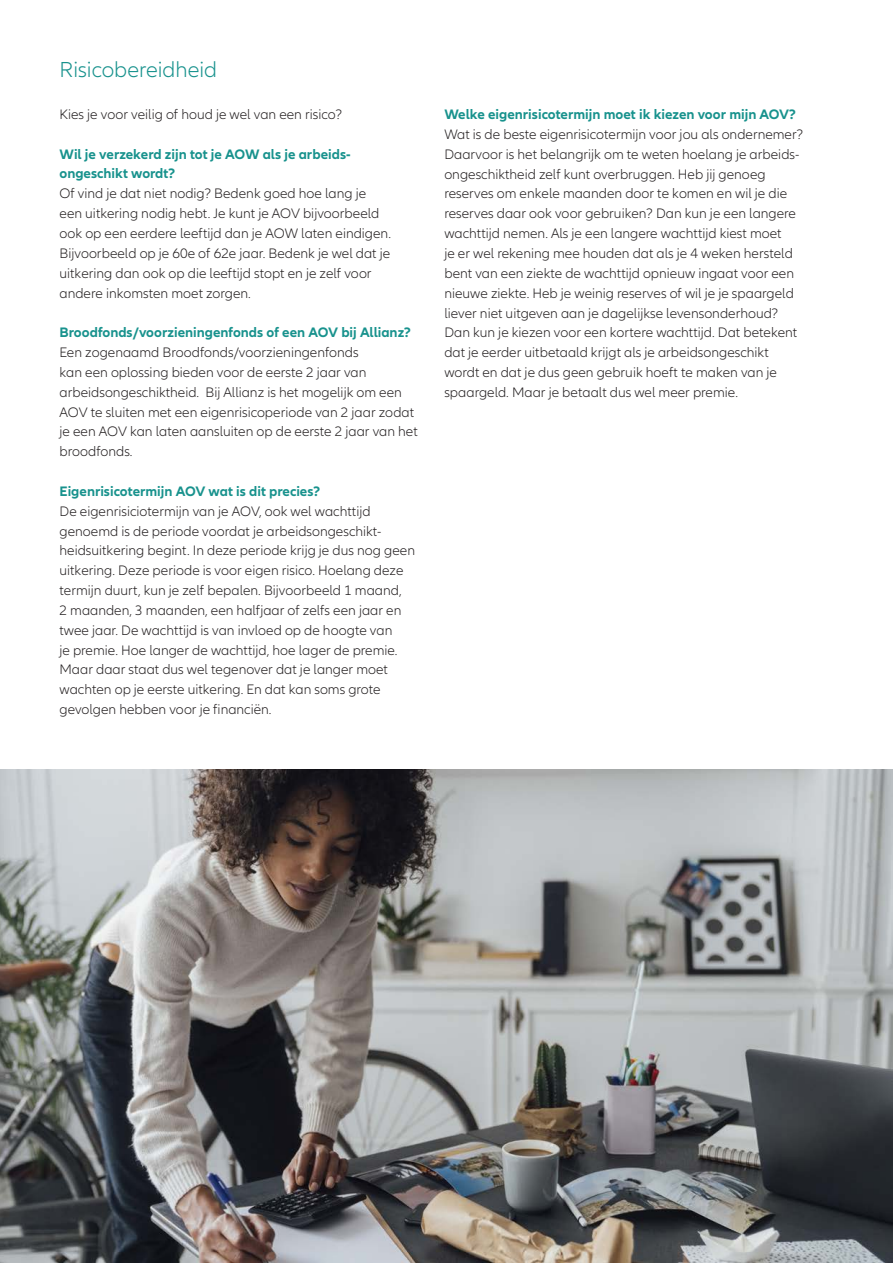
<style>
.page{position:relative;width:893px;height:1263px;background:#fff}
.page>*{position:absolute;margin:0;border:0;box-sizing:border-box;transform-origin:0 0}
.Subhead_13_16_ASR_A4{font:300 22.5px "Allianz Neo";color:#18928d}
.Copy_9_5_13_25_ASL_A{font:300 14.25px/19.8px "Allianz Neo";color:#231f20}
.Copy_9_5_13_25_ASL_A-2{font:700 14.25px/19.8px "Allianz Neo";color:#18928d}
</style>
<div class="page">
<img style="left:0;top:770px;width:893px;height:493px">
<p class="Subhead_13_16_ASR_A4" style="left:60px;top:57px;width:159px">Risicobereidheid</p>
<p class="Copy_9_5_13_25_ASL_A" style="left:60px;top:105px;width:284px">Kies je voor veilig of houd je wel van een risico?</p>
<p class="Copy_9_5_13_25_ASL_A-2" style="left:60px;top:144px;width:293px">Wil je verzekerd zijn tot je AOW als je arbeids&shy;ongeschikt wordt?</p>
<p class="Copy_9_5_13_25_ASL_A" style="left:60px;top:184px;width:333px">Of vind je dat niet nodig? Bedenk goed hoe lang je een uitkering nodig hebt. Je kunt je AOV bijvoorbeeld ook op een eerdere leeftijd dan je AOW laten eindigen.<br>Bijvoorbeeld op je 60e of 62e jaar. Bedenk je wel dat je uitkering dan ook op die leeftijd stopt en je zelf voor andere inkomsten moet zorgen.</p>
<p class="Copy_9_5_13_25_ASL_A-2" style="left:60px;top:323px;width:353px">Broodfonds/voorzieningenfonds of een AOV bij Allianz?</p>
<p class="Copy_9_5_13_25_ASL_A" style="left:60px;top:343px;width:360px">Een zogenaamd Broodfonds/voorzieningenfonds<br>kan een oplossing bieden voor de eerste 2 jaar van arbeidsongeschiktheid. Bij Allianz is het mogelijk om een AOV te sluiten met een eigenrisicoperiode van 2 jaar zodat je een AOV kan laten aansluiten op de eerste 2 jaar van het broodfonds.</p>
<p class="Copy_9_5_13_25_ASL_A-2" style="left:60px;top:481px;width:262px">Eigenrisicotermijn AOV wat is dit precies?</p>
<p class="Copy_9_5_13_25_ASL_A" style="left:60px;top:501px;width:357px">De eigenrisiciotermijn van je AOV, ook wel wachttijd genoemd is de periode voordat je arbeidsongeschikt&shy;heidsuitkering begint. In deze periode krijg je dus nog geen uitkering. Deze periode is voor eigen risico. Hoelang deze termijn duurt, kun je zelf bepalen. Bijvoorbeeld 1 maand,<br>2 maanden, 3 maanden, een halfjaar of zelfs een jaar en twee jaar. De wachttijd is van invloed op de hoogte van<br>je premie. Hoe langer de wachttijd, hoe lager de premie.<br>Maar daar staat dus wel tegenover dat je langer moet wachten op je eerste uitkering. En dat kan soms grote gevolgen hebben voor je financiën.</p>
<p class="Copy_9_5_13_25_ASL_A-2" style="left:444px;top:105px;width:353px">Welke eigenrisicotermijn moet ik kiezen voor mijn AOV?</p>
<p class="Copy_9_5_13_25_ASL_A" style="left:444px;top:125px;width:360px">Wat is de beste eigenrisicotermijn voor jou als ondernemer?<br>Daarvoor is het belangrijk om te weten hoelang je arbeids&shy;ongeschiktheid zelf kunt overbruggen. Heb jij genoeg reserves om enkele maanden door te komen en wil je die reserves daar ook voor gebruiken? Dan kun je een langere wachttijd nemen. Als je een langere wachttijd kiest moet<br>je er wel rekening mee houden dat als je 4 weken hersteld bent van een ziekte de wachttijd opnieuw ingaat voor een nieuwe ziekte. Heb je weinig reserves of wil je je spaargeld liever niet uitgeven aan je dagelijkse levensonderhoud?<br>Dan kun je kiezen voor een kortere wachttijd. Dat betekent dat je eerder uitbetaald krijgt als je arbeidsongeschikt wordt en dat je dus geen gebruik hoeft te maken van je spaargeld. Maar je betaalt dus wel meer premie.</p>
</div>
